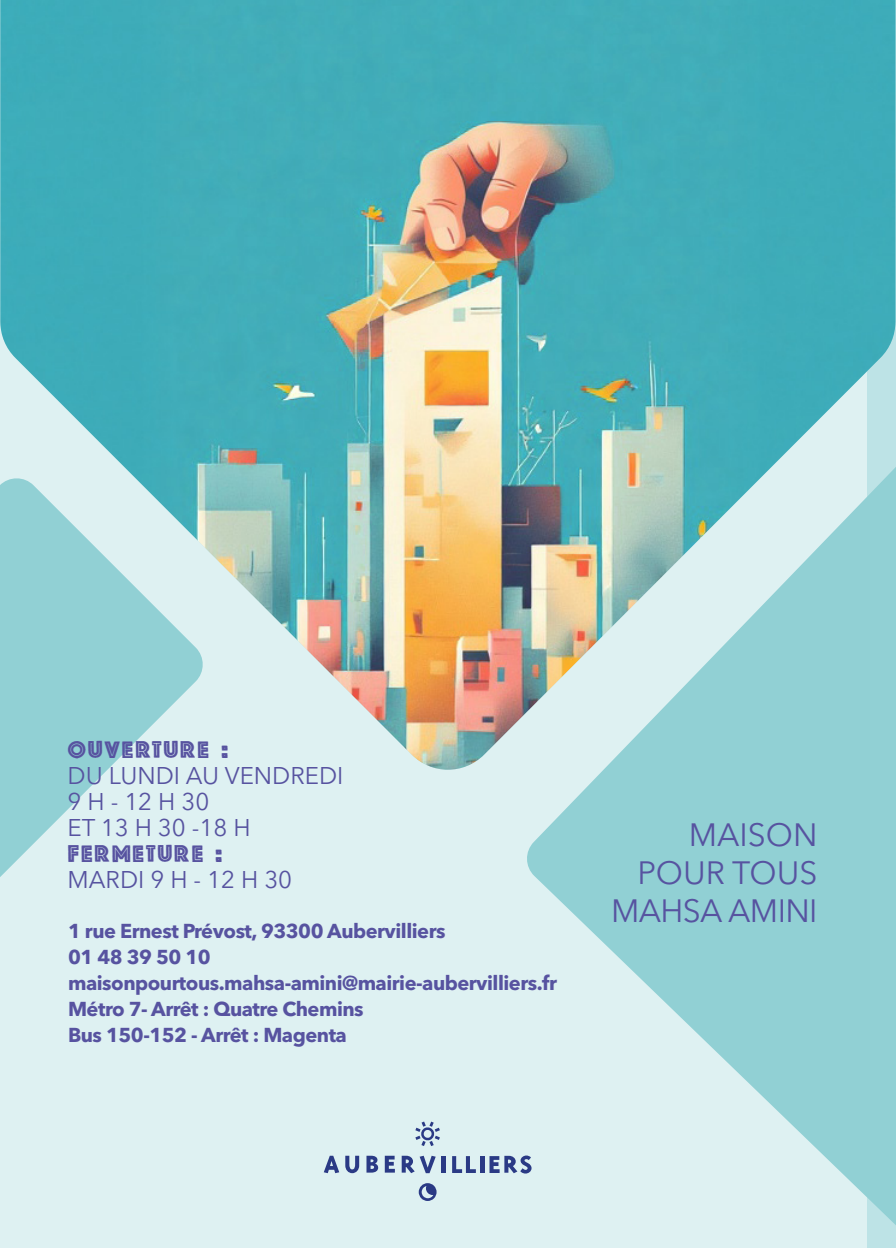
<style>
.page{position:relative;width:896px;height:1248px;background:#fff}
.page>*{position:absolute;margin:0;border:0;box-sizing:border-box;transform-origin:0 0}
.t1{font:32px "Avenir Next LT Pro";color:#5753a0}
.t2{font:24px/26px "Avenir Next LT Pro";color:#5753a0}
.t3{font:24px "Gardaempty";letter-spacing:.05em;color:#5753a0}
.t4{font:700 20px "Avenir Next LT Pro";letter-spacing:-.025em;color:#5753a0}
</style>
<div class="page">
<div style="left:0;top:0;width:867px;height:1247px;background:#def1f2"></div>
<svg style="left:524px;top:347px;width:372px;height:900px;fill:#91d0d4"></svg>
<svg style="left:0;top:774px;width:103px;height:103px"></svg>
<svg style="left:324px;top:1155px;width:15px;height:17px"></svg>
<svg style="left:345px;top:1155px;width:14px;height:17px"></svg>
<svg style="left:366px;top:1155px;width:12px;height:17px"></svg>
<svg style="left:385px;top:1155px;width:10px;height:17px"></svg>
<svg style="left:402px;top:1155px;width:34px;height:17px"></svg>
<hr style="left:441px;top:1155px;width:4px;height:17px;background:#2a3a85">
<svg style="left:452px;top:1156px;width:24px;height:16px"></svg>
<hr style="left:481px;top:1155px;width:4px;height:17px;background:#2a3a85">
<svg style="left:489px;top:1155px;width:42px;height:18px"></svg>
<svg style="left:415px;top:1121px;width:25px;height:24px"></svg>
<svg style="left:419px;top:1183px;width:17px;height:17px"></svg>
<img style="left:0;top:0;width:895px;height:772px">
<p class="t3" style="left:68px;top:732px;width:162px">OUVERTURE :</p>
<p class="t2" style="left:68px;top:762px;width:277px">DU LUNDI AU VENDREDI<br>9 H - 12 H 30<br>ET 13 H 30 -18 H</p>
<p class="t3" style="left:68px;top:836px;width:156px">FERMETURE :</p>
<p class="t2" style="left:68px;top:866px;width:226px">MARDI 9 H - 12 H 30</p>
<p class="t4" style="left:68px;top:918px;width:379px">1 rue Ernest Prévost, 93300 Aubervilliers</p>
<p class="t4" style="left:68px;top:944px;width:144px">01 48 39 50 10</p>
<p class="t4" style="left:68px;top:970px;width:490px">maisonpourtous.mahsa-amini@mairie-aubervilliers.fr</p>
<p class="t4" style="left:68px;top:996px;width:297px">Métro 7- Arrêt : Quatre Chemins</p>
<p class="t4" style="left:68px;top:1022px;width:280px">Bus 150-152 - Arrêt : Magenta</p>
<p class="t1" style="left:689px;top:815px;width:130px">MAISON</p>
<p class="t1" style="left:637px;top:853px;width:182px">POUR TOUS</p>
<p class="t1" style="left:611px;top:891px;width:156px">MAHSA AMINI</p>
</div>
